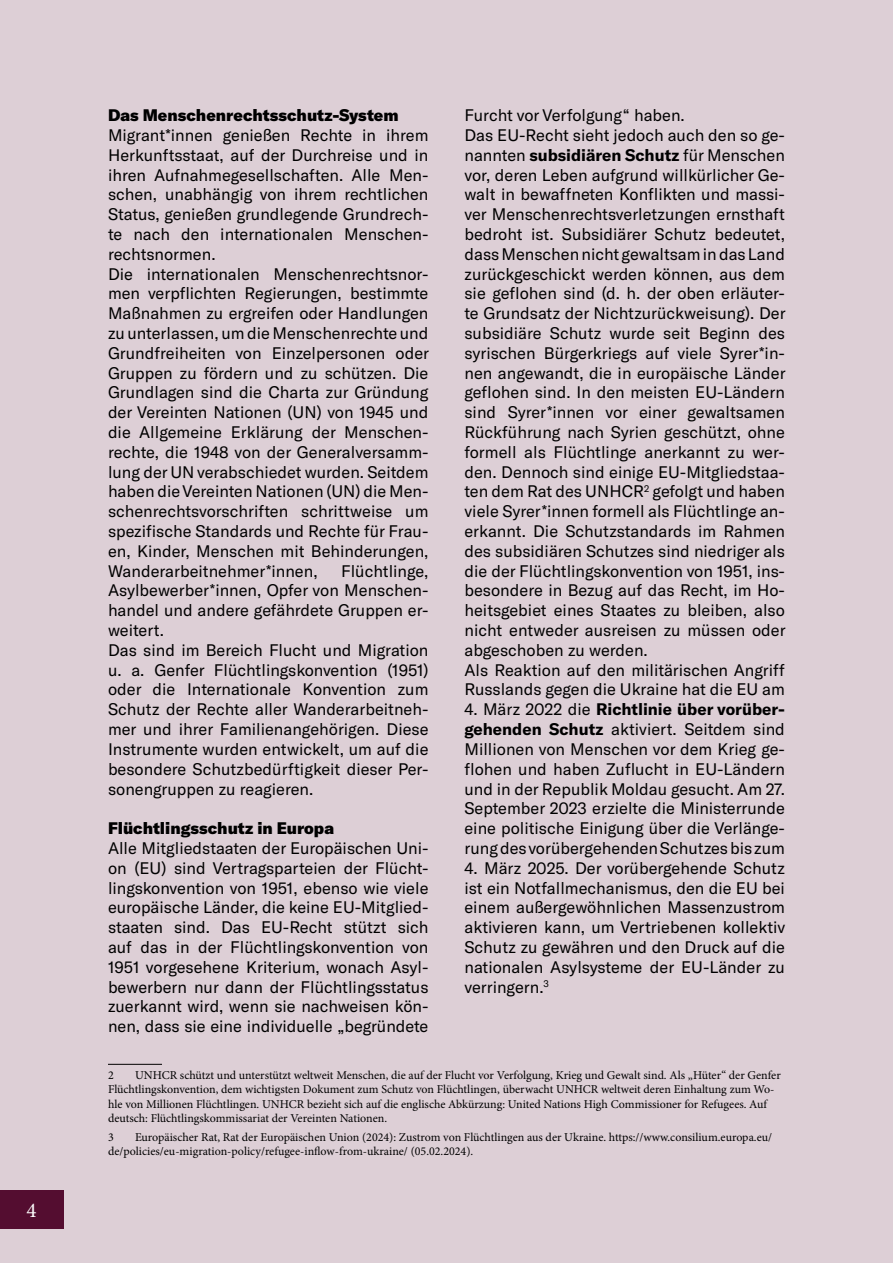
<style>
.page{position:relative;width:893px;height:1263px;background:#ddcfd6}
.page>*{position:absolute;margin:0;border:0;box-sizing:border-box;transform-origin:0 0}
.t1{font:21px "Minion Pro";color:#fff}
.t2{font:16.5px/19.8px "GT America";color:#000}
.t3{font:900 16.5px "GT America";color:#000}
.t4{font:12px/14.4px "Minion Pro";color:#000}
.s1{font-weight:700}
</style>
<div class="page">
<div style="left:0;top:1190px;width:64px;height:38px;background:#540d30"></div>
<hr style="left:108px;top:1064px;width:54px;height:1px;background:#000">
<p class="t1" style="left:26px;top:1196px;width:12px">4</p>
<p class="t2" style="left:464px;top:106px;width:323px">Furcht vor Verfolgung“ haben.<br>Das EU-Recht sieht jedoch auch den so ge&shy;nannten <span class="s1">subsidiären Schutz</span> für Menschen vor, deren Leben aufgrund willkürlicher Ge&shy;walt in bewaffneten Konflikten und massi&shy;ver Menschenrechtsverletzungen ernsthaft bedroht ist. Subsidiärer Schutz bedeutet, dass Menschen nicht gewaltsam in das Land zurückgeschickt werden können, aus dem sie geflohen sind (d. h. der oben erläuter&shy;te Grundsatz der Nichtzurückweisung). Der subsidiäre Schutz wurde seit Beginn des syrischen Bürgerkriegs auf viele Syrer*in&shy;nen angewandt, die in europäische Länder geflohen sind. In den meisten EU-Ländern sind Syrer*innen vor einer gewaltsamen Rückführung nach Syrien geschützt, ohne formell als Flüchtlinge anerkannt zu wer&shy;den. Dennoch sind einige EU-Mitgliedstaa&shy;ten dem Rat des UNHCR<sup>2</sup> gefolgt und haben viele Syrer*innen formell als Flüchtlinge an&shy;erkannt. Die Schutzstandards im Rahmen des subsidiären Schutzes sind niedriger als die der Flüchtlingskonvention von 1951, ins&shy;besondere in Bezug auf das Recht, im Ho&shy;heitsgebiet eines Staates zu bleiben, also nicht entweder ausreisen zu müssen oder abgeschoben zu werden.<br>Als Reaktion auf den militärischen Angriff Russlands gegen die Ukraine hat die EU am</p>
<p class="t2" style="left:464px;top:700px;width:322px;text-align:justify">4. März 2022 die <span class="s1">Richtlinie über vorüber&shy;gehenden Schutz</span> aktiviert. Seitdem sind Millionen von Menschen vor dem Krieg ge&shy;flohen und haben Zuflucht in EU-Ländern und in der Republik Moldau gesucht. Am 27.<br>September 2023 erzielte die Ministerrunde eine politische Einigung über die Verlänge&shy;rung des vorübergehenden Schutzes bis zum</p>
<p class="t2" style="left:464px;top:858px;width:322px;text-align:justify">4. März 2025. Der vorübergehende Schutz ist ein Notfallmechanismus, den die EU bei einem außergewöhnlichen Massenzustrom aktivieren kann, um Vertriebenen kollektiv Schutz zu gewähren und den Druck auf die nationalen Asylsysteme der EU-Länder zu verringern.<sup>3</sup></p>
<p class="t3" style="left:108px;top:105px;width:292px">Das Menschenrechtsschutz-System</p>
<p class="t2" style="left:108px;top:125px;width:323px">Migrant*innen genießen Rechte in ihrem Herkunftsstaat, auf der Durchreise und in ihren Aufnahmegesellschaften. Alle Men&shy;schen, unabhängig von ihrem rechtlichen Status, genießen grundlegende Grundrech&shy;te nach den internationalen Menschen&shy;rechtsnormen.<br>Die internationalen Menschenrechtsnor&shy;men verpflichten Regierungen, bestimmte Maßnahmen zu ergreifen oder Handlungen zu unterlassen, um die Menschenrechte und Grundfreiheiten von Einzelpersonen oder Gruppen zu fördern und zu schützen. Die Grundlagen sind die Charta zur Gründung der Vereinten Nationen (UN) von 1945 und die Allgemeine Erklärung der Menschen&shy;rechte, die 1948 von der Generalversamm&shy;lung der UN verabschiedet wurden. Seitdem haben die Vereinten Nationen (UN) die Men&shy;schenrechtsvorschriften schrittweise um spezifische Standards und Rechte für Frau&shy;en, Kinder, Menschen mit Behinderungen, Wanderarbeitnehmer*innen,</p>
<p class="t2" style="left:108px;top:561px;width:322px;text-indent:233px">Flüchtlinge, Asylbewerber*innen, Opfer von Menschen&shy;handel und andere gefährdete Gruppen er&shy;weitert.<br>Das sind im Bereich Flucht und Migration u. a. Genfer Flüchtlingskonvention (1951) oder die Internationale Konvention zum Schutz der Rechte aller Wanderarbeitneh&shy;mer und ihrer Familienangehörigen. Diese Instrumente wurden entwickelt, um auf die besondere Schutzbedürftigkeit dieser Per&shy;sonengruppen zu reagieren.</p>
<p class="t3" style="left:108px;top:818px;width:228px">Flüchtlingsschutz in Europa</p>
<p class="t2" style="left:108px;top:838px;width:322px;text-align:justify">Alle Mitgliedstaaten der Europäischen Uni&shy;on (EU) sind Vertragsparteien der Flücht&shy;lingskonvention von 1951, ebenso wie viele europäische Länder, die keine EU-Mitglied&shy;staaten sind. Das EU-Recht stützt sich auf das in der Flüchtlingskonvention von 1951 vorgesehene Kriterium, wonach Asyl&shy;bewerbern nur dann der Flüchtlingsstatus zuerkannt wird, wenn sie nachweisen kön&shy;nen, dass sie eine individuelle „begründete</p>
<p class="t4" style="left:108px;top:1068px;width:7px">2</p>
<p class="t4" style="left:108px;top:1068px;width:674px;text-indent:27px">UNHCR schützt und unterstützt weltweit Menschen, die auf der Flucht vor Verfolgung, Krieg und Gewalt sind. Als „Hüter“ der Genfer Flüchtlingskonvention, dem wichtigsten Dokument zum Schutz von Flüchtlingen, überwacht UNHCR weltweit deren Einhaltung zum Wo&shy;hle von Millionen Flüchtlingen. UNHCR bezieht sich auf die englische Abkürzung: United Nations High Commissioner for Refugees. Auf deutsch: Flüchtlingskommissariat der Vereinten Nationen.</p>
<p class="t4" style="left:108px;top:1129px;width:7px">3</p>
<p class="t4" style="left:108px;top:1129px;width:666px;text-indent:27px">Europäischer Rat, Rat der Europäischen Union (2024): Zustrom von Flüchtlingen aus der Ukraine. https://www.consilium.europa.eu/ de/policies/eu-migration-policy/refugee-inflow-from-ukraine/ (05.02.2024).</p>
</div>
